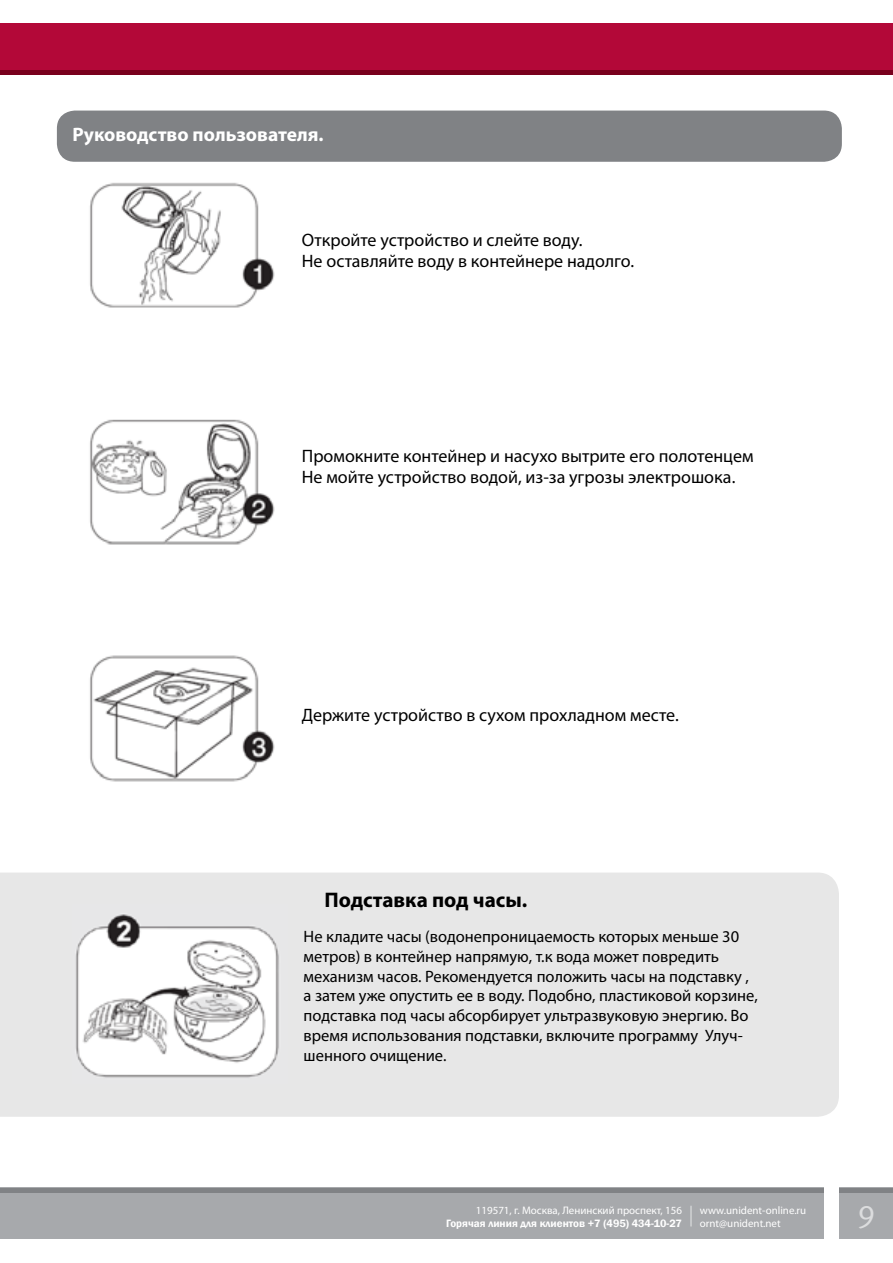
<style>
.page{position:relative;width:893px;height:1263px;background:#fff}
.page>*{position:absolute;margin:0;border:0;box-sizing:border-box;transform-origin:0 0}
.t1{font:31.5px "Meta Normal LFC";color:#dcddde}
.t2{font:700 21.15px "Myriad Pro";color:#000}
.t3{font:700 19.5px "Myriad Pro";color:#fff}
.t4{font:18px/21.6px "Myriad Pro";color:#000}
.t5{font:16.5px/19.8px "Myriad Pro";color:#000}
.t6{font:10.95px/13.2px "Myriad Pro";color:#fff}
.t7{font:600 10.95px "Franklin Gothic";color:#fff}
</style>
<div class="page">
<div style="left:0;top:24px;width:893px;height:51px;background:#b30838"></div>
<div style="left:0;top:1188px;width:823px;height:51px;background:#a7a9ac"></div>
<hr style="left:0;top:1188px;width:823px;height:4px;background:#808285">
<div style="left:840px;top:1188px;width:53px;height:51px;background:#a7a9ac"></div>
<hr style="left:0;top:71px;width:893px;height:4px;background:#79001d">
<hr style="left:690px;top:1206px;width:2px;height:20px;background:#d1d3d4">
<hr style="left:840px;top:1188px;width:53px;height:4px;background:#808285">
<div style="left:57px;top:111px;width:785px;height:51px;background:#808285;border-radius:18px"></div>
<img style="left:90px;top:182px;width:185px;height:600px">
<div style="left:0;top:872px;width:839px;height:245px;background:#e7e7e7"></div>
<img style="left:73px;top:904px;width:214px;height:179px">
<p class="t3" style="left:72px;top:122px;width:253px">Руководство пользователя.</p>
<p class="t4" style="left:302px;top:228px;width:334px">Откройте устройство и слейте воду.<br>Не оставляйте воду в контейнере надолго.</p>
<p class="t4" style="left:302px;top:444px;width:453px">Промокните контейнер и насухо вытрите его полотенцем<br>Не мойте устройство водой, из-за угрозы электрошока.</p>
<p class="t4" style="left:302px;top:704px;width:378px">Держите устройство в сухом прохладном месте.</p>
<p class="t2" style="left:324px;top:886px;width:204px">Подставка под часы.</p>
<p class="t5" style="left:304px;top:926px;width:456px">Не кладите часы (водонепроницаемость которых меньше 30 метров) в контейнер напрямую, т.к вода может повредить механизм часов. Рекомендуется положить часы на подставку , а затем уже опустить ее в воду. Подобно, пластиковой корзине, подставка под часы абсорбирует ультразвуковую энергию. Во время использования подставки, включите программу Улуч&shy;шенного очищение.</p>
<p class="t6" style="left:476px;top:1203px;width:208px">119571, г. Москва, Ленинский проспект, 156</p>
<p class="t7" style="left:446px;top:1216px;width:237px">Горячая линия для клиентов +7 (495) 434-10-27</p>
<p class="t6" style="left:700px;top:1203px;width:108px">www.unident-online.ru ornt@unident.net</p>
<h1 class="t1" style="left:857px;top:1198px;width:19px">9</h1>
</div>
